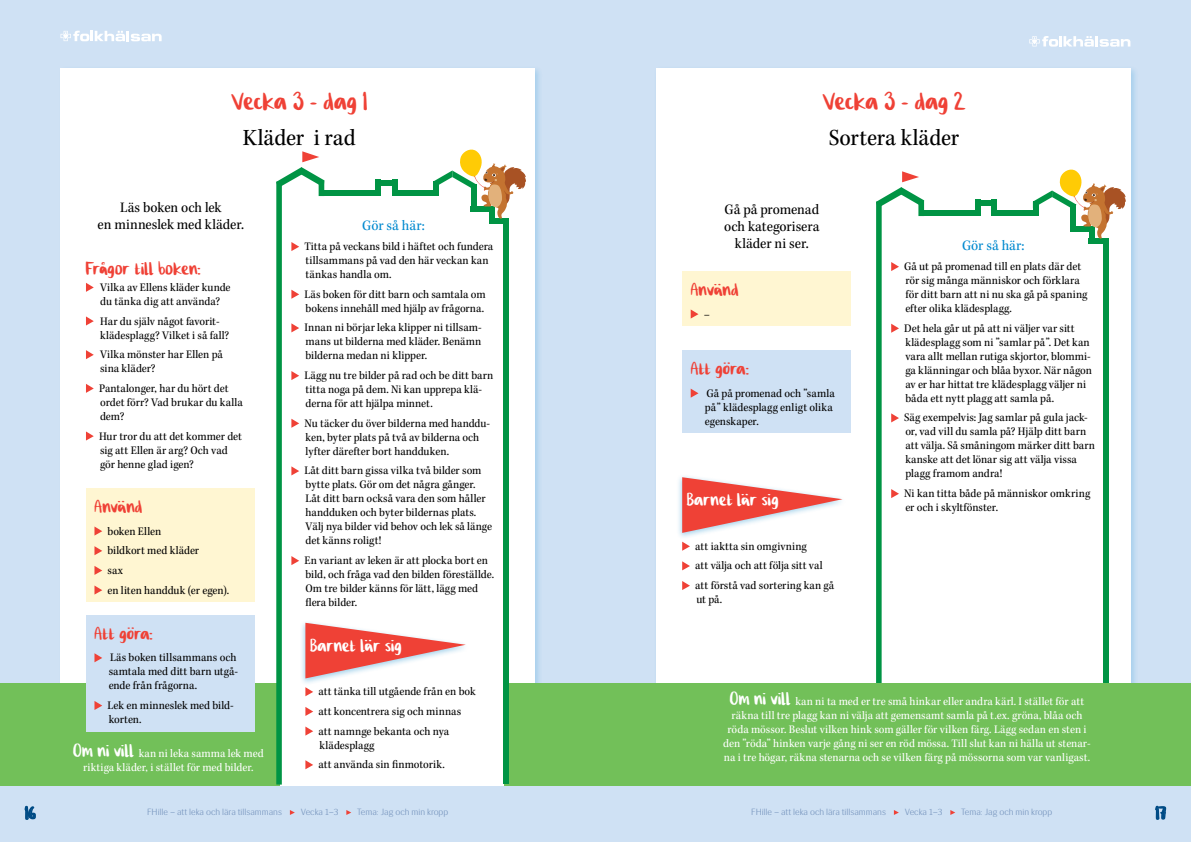
<style>
.page{position:relative;width:1191px;height:842px;background:#fff}
.page>*{position:absolute;margin:0;border:0;box-sizing:border-box;transform-origin:0 0}
.t1{font:32px "Cilla F Hscript";letter-spacing:-.005em;color:#ef4136}
.t2{font:24px "Kepler Std Scn";color:#000}
.t3{font:23px "Cilla F Hscript";color:#ef4136}
.t4{font:23px "Cilla F Hscript";letter-spacing:.005em;color:#fff}
.t5{font:22px "Cilla F Hscript";color:#004b85}
.t6{font:15px/17px "Kepler Std Scn";color:#000;text-align:center}
.t7{font:15px "Kepler Std Scn";color:#0089cf}
.t8{font:12px/14px "Kepler Std Scn";color:#000}
.t9{font:12px/14px "Kepler Std Scn";color:#fff;text-align:center}
.t10{font:300 9px "Siri";color:#6e8db8}
.s1{font-family:"Cilla F Hscript";font-size:23px}
</style>
<div class="page">
<div style="left:0;top:0;width:595px;height:842px;background:#cfe1f4"></div>
<div style="left:595px;top:0;width:596px;height:842px;background:#cfe1f4"></div>
<div style="left:58px;top:65px;width:485px;height:717px;background:#0089cf;opacity:.2"></div>
<div style="left:61px;top:68px;width:474px;height:706px;background:#fff"></div>
<svg style="left:24px;top:805px;width:12px;height:15px"></svg>
<svg style="left:290px;top:810px;width:5px;height:5px"></svg>
<svg style="left:346px;top:810px;width:5px;height:5px"></svg>
<svg style="left:894px;top:810px;width:5px;height:5px"></svg>
<svg style="left:950px;top:810px;width:5px;height:5px"></svg>
<svg style="left:1155px;top:805px;width:11px;height:15px"></svg>
<div style="left:653px;top:65px;width:485px;height:717px;background:#0089cf;opacity:.2"></div>
<div style="left:656px;top:68px;width:474px;height:706px;background:#fff"></div>
<svg style="left:61px;top:31px;width:101px;height:10px"></svg>
<svg style="left:1029px;top:36px;width:101px;height:11px"></svg>
<div style="left:1102px;top:239px;width:6px;height:525px;background:#009444"></div>
<div style="left:1089px;top:239px;width:19px;height:5px;background:#009444"></div>
<div style="left:920px;top:210px;width:61px;height:6px;background:#009444"></div>
<div style="left:994px;top:211px;width:44px;height:5px;background:#009444"></div>
<div style="left:975px;top:200px;width:22px;height:5px;background:#009444"></div>
<div style="left:991px;top:200px;width:6px;height:16px;background:#009444"></div>
<div style="left:975px;top:200px;width:6px;height:16px;background:#009444"></div>
<svg style="left:1033px;top:169px;width:93px;height:70px"></svg>
<svg style="left:876px;top:171px;width:48px;height:512px"></svg>
<div style="left:676px;top:474px;width:170px;height:66px;background:#1c90cf;opacity:.4"></div>
<svg style="left:682px;top:477px;width:160px;height:56px"></svg>
<svg style="left:682px;top:542px;width:8px;height:9px"></svg>
<svg style="left:682px;top:561px;width:8px;height:9px"></svg>
<svg style="left:682px;top:581px;width:8px;height:9px"></svg>
<div style="left:86px;top:488px;width:168px;height:114px;background:#fff6d2"></div>
<svg style="left:94px;top:526px;width:8px;height:10px"></svg>
<svg style="left:94px;top:546px;width:8px;height:9px"></svg>
<svg style="left:94px;top:566px;width:8px;height:9px"></svg>
<svg style="left:94px;top:585px;width:8px;height:10px"></svg>
<div style="left:682px;top:271px;width:168px;height:55px;background:#fff6d2"></div>
<svg style="left:690px;top:309px;width:8px;height:10px"></svg>
<div style="left:682px;top:350px;width:168px;height:83px;background:#cfe1f4"></div>
<svg style="left:690px;top:389px;width:8px;height:9px"></svg>
<div style="left:0;top:683px;width:1191px;height:102px;background:#72c059"></div>
<svg style="left:86px;top:283px;width:8px;height:9px"></svg>
<svg style="left:86px;top:316px;width:8px;height:9px"></svg>
<svg style="left:86px;top:350px;width:8px;height:9px"></svg>
<svg style="left:86px;top:384px;width:8px;height:9px"></svg>
<svg style="left:86px;top:431px;width:8px;height:9px"></svg>
<div style="left:86px;top:615px;width:168px;height:116px;background:#cfe1f4"></div>
<svg style="left:94px;top:653px;width:8px;height:9px"></svg>
<svg style="left:94px;top:701px;width:8px;height:9px"></svg>
<svg style="left:276px;top:149px;width:250px;height:636px"></svg>
<h1 class="t1" style="left:231px;top:83px;width:138px">Vecka 3 - dag 1</h1>
<h2 class="t2" style="left:243px;top:124px;width:114px">Kläder i rad</h2>
<p class="t6" style="left:98px;top:199px;width:148px">Läs boken och lek<br>en minneslek med kläder.</p>
<h3 class="t3" style="left:86px;top:255px;width:116px">Frågor till boken:</h3>
<p class="t8" style="left:100px;top:280px;width:132px">Vilka av Ellens kläder kunde du tänka dig att använda?</p>
<p class="t8" style="left:100px;top:314px;width:130px">Har du själv något favorit&shy;klädesplagg? Vilket i så fall?</p>
<p class="t8" style="left:100px;top:348px;width:124px">Vilka mönster har Ellen på sina kläder?</p>
<p class="t8" style="left:99px;top:381px;width:145px">Pantalonger, har du hört det ordet förr? Vad brukar du kalla dem?</p>
<p class="t8" style="left:99px;top:429px;width:144px">Hur tror du att det kommer det sig att Ellen är arg? Och vad gör henne glad igen?</p>
<h3 class="t3" style="left:94px;top:493px;width:49px">Använd</h3>
<p class="t8" style="left:107px;top:521px;width:123px;line-height:19.7px">boken Ellen<br>bildkort med kläder<br>sax<br>en liten handduk (er egen).</p>
<h3 class="t3" style="left:94px;top:620px;width:60px">Att göra:</h3>
<p class="t8" style="left:109px;top:651px;width:131px">Läs boken tillsammans och samtala med ditt barn utgå&shy;ende från frågorna.</p>
<p class="t8" style="left:108px;top:699px;width:128px">Lek en minneslek med bild&shy;korten.</p>
<p class="t9" style="left:73px;top:746px;width:192px"><span class="s1">Om ni vill</span> kan ni leka samma lek med riktiga kläder, i stället för med bilder.</p>
<p class="t7" style="left:362px;top:217px;width:64px">Gör så här:</p>
<p class="t8" style="left:304px;top:240px;width:190px">Titta på veckans bild i häftet och fundera tillsammans på vad den här veckan kan tänkas handla om.</p>
<p class="t8" style="left:304px;top:287px;width:183px">Läs boken för ditt barn och samtala om bokens innehåll med hjälp av frågorna.</p>
<p class="t8" style="left:304px;top:321px;width:179px;text-align:justify">Innan ni börjar leka klipper ni tillsam&shy;mans ut bilderna med kläder. Benämn bilderna medan ni klipper.</p>
<p class="t8" style="left:304px;top:369px;width:190px">Lägg nu tre bilder på rad och be ditt barn titta noga på dem. Ni kan upprepa klä&shy;derna för att hjälpa minnet.</p>
<p class="t8" style="left:304px;top:416px;width:187px">Nu täcker du över bilderna med handdu&shy;ken, byter plats på två av bilderna och lyfter därefter bort handduken.</p>
<p class="t8" style="left:304px;top:464px;width:189px">Låt ditt barn gissa vilka två bilder som bytte plats. Gör om det några gånger.<br>Låt ditt barn också vara den som håller handduken och byter bildernas plats.<br>Välj nya bilder vid behov och lek så länge det känns roligt!</p>
<p class="t8" style="left:304px;top:554px;width:191px">En variant av leken är att plocka bort en bild, och fråga vad den bilden föreställde.<br>Om tre bilder känns för lätt, lägg med flera bilder.</p>
<h3 class="t4" style="left:310px;top:632px;width:93px">Barnet lär sig</h3>
<p class="t8" style="left:318px;top:682px;width:159px;line-height:19.7px">att tänka till utgående från en bok att koncentrera sig och minnas att namnge bekanta och nya</p>
<p class="t8" style="left:318px;top:735px;width:128px;line-height:19.7px">klädesplagg<br>att använda sin finmotorik.</p>
<h1 class="t1" style="left:822px;top:83px;width:145px">Vecka 3 - dag 2</h1>
<h2 class="t2" style="left:829px;top:124px;width:132px">Sortera kläder</h2>
<p class="t6" style="left:724px;top:201px;width:97px">Gå på promenad och kategorisera kläder ni ser.</p>
<p class="t7" style="left:962px;top:237px;width:64px">Gör så här:</p>
<p class="t8" style="left:904px;top:260px;width:185px">Gå ut på promenad till en plats där det rör sig många människor och förklara för ditt barn att ni nu ska gå på spaning efter olika klädesplagg.</p>
<p class="t8" style="left:904px;top:321px;width:189px">Det hela går ut på att ni väljer var sitt klädesplagg som ni ”samlar på”. Det kan vara allt mellan rutiga skjortor, blommi&shy;ga klänningar och blåa byxor. När någon av er har hittat tre klädesplagg väljer ni båda ett nytt plagg att samla på.</p>
<p class="t8" style="left:904px;top:411px;width:192px">Säg exempelvis: Jag samlar på gula jack&shy;or, vad vill du samla på? Hjälp ditt barn att välja. Så småningom märker ditt barn kanske att det lönar sig att välja vissa plagg framom andra!</p>
<p class="t8" style="left:904px;top:487px;width:187px">Ni kan titta både på människor omkring</p>
<h3 class="t3" style="left:690px;top:276px;width:49px">Använd</h3>
<p class="t8" style="left:703px;top:307px;width:8px">–</p>
<h3 class="t3" style="left:690px;top:356px;width:60px">Att göra:</h3>
<p class="t8" style="left:705px;top:386px;width:131px">Gå på promenad och ”samla på” klädesplagg enligt olika egenskaper.</p>
<h3 class="t4" style="left:687px;top:487px;width:93px">Barnet lär sig</h3>
<p class="t8" style="left:905px;top:501px;width:94px">er och i skyltfönster.</p>
<p class="t8" style="left:695px;top:536px;width:140px;line-height:19.7px">att iaktta sin omgivning<br>att välja och att följa sitt val att förstå vad sortering kan gå</p>
<p class="t8" style="left:696px;top:593px;width:27px">ut på.</p>
<p class="t9" style="left:723px;top:695px;width:369px"><span class="s1">Om ni vill</span> kan ni ta med er tre små hinkar eller andra kärl. I stället för att räkna till tre plagg kan ni välja att gemensamt samla på t.ex. gröna, blåa och röda mössor. Beslut vilken hink som gäller för vilken färg. Lägg sedan en sten i den ”röda” hinken varje gång ni ser en röd mössa. Till slut kan ni hälla ut stenar&shy;na i tre högar, räkna stenarna och se vilken färg på mössorna som var vanligast.</p>
<h3 class="t5" style="left:25px;top:801px;width:12px">16</h3>
<p class="t10" style="left:147px;top:807px;width:136px">FHille – att leka och lära tillsammans</p>
<p class="t10" style="left:301px;top:807px;width:39px">Vecka 1–3</p>
<p class="t10" style="left:357px;top:807px;width:93px">Tema: Jag och min kropp</p>
<p class="t10" style="left:751px;top:807px;width:136px">FHille – att leka och lära tillsammans</p>
<p class="t10" style="left:904px;top:807px;width:39px">Vecka 1–3</p>
<p class="t10" style="left:961px;top:807px;width:93px">Tema: Jag och min kropp</p>
<h3 class="t5" style="left:1155px;top:801px;width:11px">17</h3>
</div>
